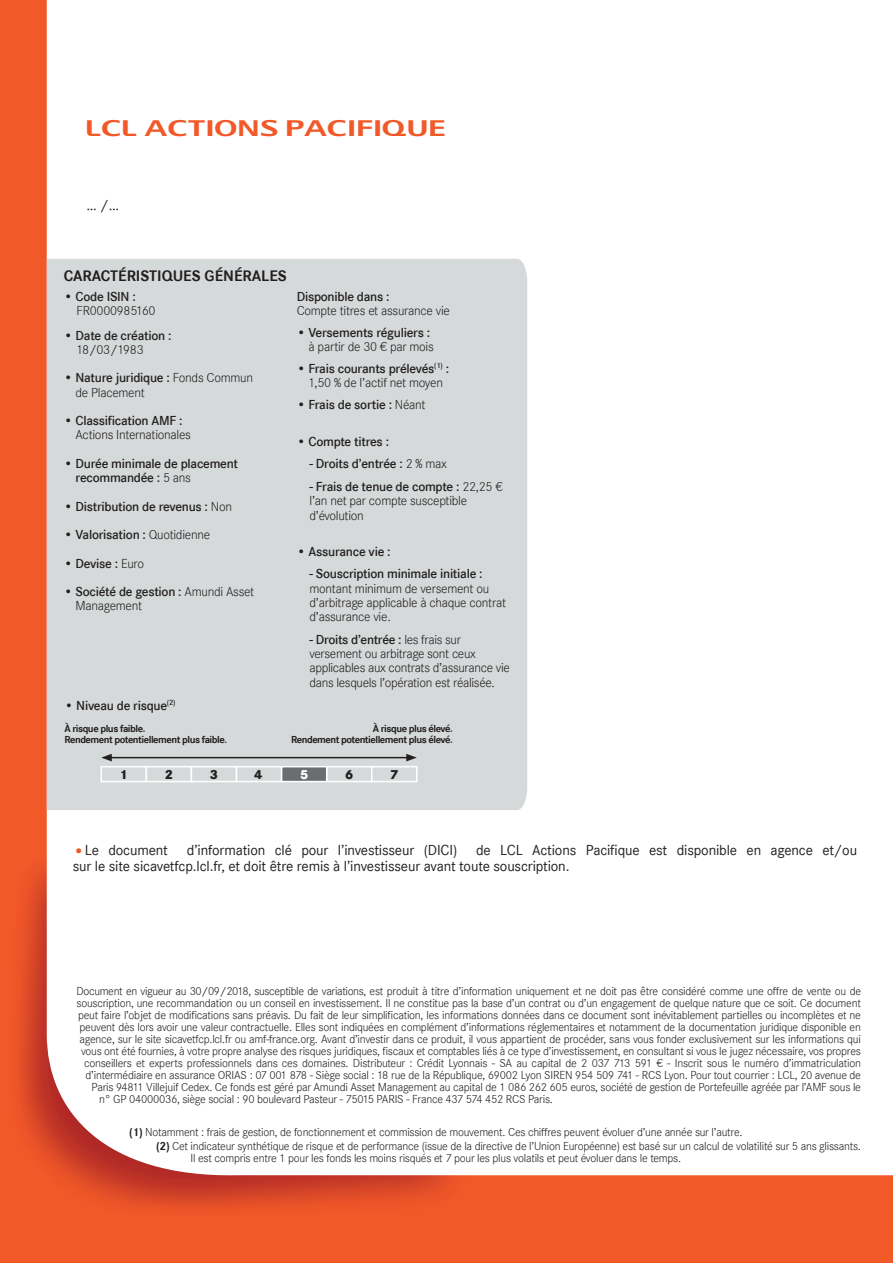
<style>
.page{position:relative;width:893px;height:1263px;background:#f15929}
.page>*{position:absolute;margin:0;border:0;box-sizing:border-box;transform-origin:0 0}
.t1{font:700 22.5px "LCL2";color:#f15929}
.t2{font:700 15.75px "Corporate S";color:#231f20}
.t3{font:15px/15.8px "Corporate S";letter-spacing:-.01em;color:#231f20}
.t4{font:600 13.5px/14.2px "Corporate S";letter-spacing:-.02em;color:#231f20}
.t5{font:13.5px/14.2px "Corporate S Ligh";letter-spacing:-.02em;color:#231f20}
.t6{font:800 13.5px "Corporate S";color:#231f20}
.t7{font:800 13.5px "Corporate S";color:#fff}
.t8{font:12px/14.1px "Corporate S Ligh";letter-spacing:-.02em;color:#231f20}
.t9{font:700 10.5px/10.5px "Corporate S";letter-spacing:-.045em;color:#231f20}
.s1{font-family:"Corporate S Ligh";font-weight:400}
.s2{font-size:18px;color:#f15929}
.s3{font-family:"Corporate S";font-weight:700}
</style>
<div class="page">
<img style="left:20px;top:844px;width:429px;height:363px">
<div style="left:47px;top:0;width:846px;height:1177px;background:#fff"></div>
<div style="left:47px;top:259px;width:480px;height:551px;background:#d6d9da"></div>
<hr style="left:109px;top:757px;width:300px;height:1px;background:#231f20">
<svg style="left:101px;top:754px;width:11px;height:7px"></svg>
<svg style="left:406px;top:754px;width:11px;height:7px"></svg>
<div style="left:101px;top:766px;width:46px;height:16px;background:#d6d9da;border:2px solid #fff"></div>
<div style="left:146px;top:766px;width:46px;height:16px;background:#d6d9da;border:2px solid #fff"></div>
<div style="left:191px;top:766px;width:46px;height:16px;background:#d6d9da;border:2px solid #fff"></div>
<div style="left:236px;top:766px;width:46px;height:16px;background:#d6d9da;border:2px solid #fff"></div>
<div style="left:326px;top:766px;width:46px;height:16px;background:#d6d9da;border:2px solid #fff"></div>
<div style="left:371px;top:766px;width:47px;height:16px;background:#d6d9da;border:2px solid #fff"></div>
<div style="left:281px;top:766px;width:46px;height:16px;background:#6c6d70;border:2px solid #fff"></div>
<h1 class="t1" style="left:85px;top:115px;width:363px">LCL ACTIONS PACIFIQUE</h1>
<p class="t3" style="left:86px;top:197px;width:34px">… /…</p>
<h2 class="t2" style="left:64px;top:267px;width:224px">CARACTÉRISTIQUES GÉNÉRALES</h2>
<p class="t4" style="left:64px;top:289px;width:74px"><span class="s1">•</span> Code ISIN :</p>
<p class="t5" style="left:77px;top:303px;width:80px">FR0000985160</p>
<p class="t4" style="left:64px;top:328px;width:109px"><span class="s1">•</span> Date de création :</p>
<p class="t5" style="left:77px;top:342px;width:69px">18/03/1983</p>
<p class="t4" style="left:64px;top:371px;width:191px">• Nature juridique : <span class="s1">Fonds Commun</span></p>
<p class="t5" style="left:76px;top:385px;width:71px">de Placement</p>
<p class="t4" style="left:64px;top:414px;width:120px"><span class="s1">•</span> Classification AMF :</p>
<p class="t5" style="left:76px;top:428px;width:117px">Actions Internationales</p>
<p class="t4" style="left:76px;top:456px;width:164px;text-indent:-12px"><span class="s1">•</span> Durée minimale de placement recommandée : <span class="s1">5 ans</span></p>
<p class="t4" style="left:64px;top:499px;width:170px"><span class="s1">•</span> Distribution de revenus : <span class="s1">Non</span></p>
<p class="t4" style="left:64px;top:528px;width:148px"><span class="s1">•</span> Valorisation : <span class="s1">Quotidienne</span></p>
<p class="t4" style="left:64px;top:556px;width:82px"><span class="s1">•</span> Devise : <span class="s1">Euro</span></p>
<p class="t4" style="left:64px;top:585px;width:192px"><span class="s1">•</span> Société de gestion : <span class="s1">Amundi Asset</span></p>
<p class="t5" style="left:76px;top:599px;width:68px">Management</p>
<p class="t4" style="left:64px;top:698px;width:113px"><span class="s1">•</span> Niveau de risque<sup>(2)</sup></p>
<p class="t4" style="left:297px;top:289px;width:94px">Disponible dans :</p>
<p class="t5" style="left:297px;top:303px;width:155px">Compte titres et assurance vie</p>
<p class="t4" style="left:297px;top:325px;width:135px"><span class="s1">•</span> Versements réguliers :</p>
<p class="t5" style="left:309px;top:339px;width:127px">à partir de 30 € par mois</p>
<p class="t4" style="left:297px;top:361px;width:154px"><span class="s1">•</span> Frais courants prélevés<sup>(1)</sup> :</p>
<p class="t5" style="left:309px;top:375px;width:136px">1,50 % de l’actif net moyen</p>
<p class="t4" style="left:297px;top:397px;width:130px"><span class="s1">•</span> Frais de sortie : <span class="s1">Néant</span></p>
<p class="t4" style="left:297px;top:434px;width:94px"><span class="s1">•</span> Compte titres :</p>
<p class="t4" style="left:309px;top:457px;width:139px">- Droits d’entrée : <span class="s1">2 % max</span></p>
<p class="t4" style="left:309px;top:480px;width:195px">- Frais de tenue de compte : <span class="s1">22,25 €</span></p>
<p class="t5" style="left:309px;top:494px;width:159px">l’an net par compte susceptible d’évolution</p>
<p class="t4" style="left:297px;top:544px;width:95px"><span class="s1">•</span> Assurance vie :</p>
<p class="t4" style="left:309px;top:567px;width:175px">- Souscription minimale initiale :</p>
<p class="t5" style="left:309px;top:581px;width:198px">montant minimum de versement ou d’arbitrage applicable à chaque contrat d’assurance vie.</p>
<p class="t4" style="left:309px;top:632px;width:153px">- Droits d’entrée : <span class="s1">les frais sur</span></p>
<p class="t5" style="left:309px;top:647px;width:202px">versement ou arbitrage sont ceux applicables aux contrats d’assurance vie dans lesquels l’opération est réalisée.</p>
<p class="t9" style="left:64px;top:724px;width:164px">À risque plus faible.<br>Rendement potentiellement plus faible.</p>
<p class="t9" style="left:291px;top:724px;width:163px;text-align:right">À risque plus élevé.<br>Rendement potentiellement plus élevé.</p>
<p class="t6" style="left:120px;top:766px;width:10px">1</p>
<p class="t6" style="left:165px;top:766px;width:10px">2</p>
<p class="t6" style="left:210px;top:766px;width:10px">3</p>
<p class="t6" style="left:254px;top:766px;width:10px">4</p>
<p class="t6" style="left:345px;top:766px;width:10px">6</p>
<p class="t6" style="left:390px;top:766px;width:10px">7</p>
<p class="t7" style="left:300px;top:767px;width:10px">5</p>
<p class="t3" style="left:73px;top:843px;width:97px"><span class="s2">•</span>Le document</p>
<p class="t3" style="left:187px;top:843px;width:272px">d’information clé pour l’investisseur (DICI)</p>
<p class="t3" style="left:73px;top:843px;width:786px;text-indent:403px">de LCL Actions Pacifique est disponible en agence et/ou sur le site sicavetfcp.lcl.fr, et doit être remis à l’investisseur avant toute souscription.</p>
<p class="t8" style="left:77px;top:984px;width:786px">Document en vigueur au 30/09/2018, susceptible de variations, est produit à titre d’information uniquement et ne doit pas être considéré comme une offre de vente ou de</p>
<p class="t8" style="left:77px;top:996px;width:786px">souscription, une recommandation ou un conseil en investissement. Il ne constitue pas la base d’un contrat ou d’un engagement de quelque nature que ce soit. Ce document</p>
<p class="t8" style="left:78px;top:1008px;width:784px">peut faire l’objet de modifications sans préavis. Du fait de leur simplification, les informations données dans ce document sont inévitablement partielles ou incomplètes et ne</p>
<p class="t8" style="left:80px;top:1020px;width:783px">peuvent dès lors avoir une valeur contractuelle. Elles sont indiquées en complément d’informations réglementaires et notamment de la documentation juridique disponible en</p>
<p class="t8" style="left:80px;top:1032px;width:783px">agence, sur le site sicavetfcp.lcl.fr ou amf-france.org. Avant d’investir dans ce produit, il vous appartient de procéder, sans vous fonder exclusivement sur les informations qui</p>
<p class="t8" style="left:81px;top:1044px;width:781px">vous ont été fournies, à votre propre analyse des risques juridiques, fiscaux et comptables liés à ce type d’investissement, en consultant si vous le jugez nécessaire, vos propres</p>
<p class="t8" style="left:84px;top:1056px;width:778px">conseillers et experts professionnels dans ces domaines. Distributeur : Crédit Lyonnais - SA au capital de 2 037 713 591 € - Inscrit sous le numéro d’immatriculation</p>
<p class="t8" style="left:86px;top:1068px;width:777px">d’intermédiaire en assurance ORIAS : 07 001 878 - Siège social : 18 rue de la République, 69002 Lyon SIREN 954 509 741 - RCS Lyon. Pour tout courrier : LCL, 20 avenue de</p>
<p class="t8" style="left:92px;top:1080px;width:771px">Paris 94811 Villejuif Cedex. Ce fonds est géré par Amundi Asset Management au capital de 1 086 262 605 euros, société de gestion de Portefeuille agréée par l’AMF sous le</p>
<p class="t8" style="left:99px;top:1092px;width:455px">n° GP 04000036, siège social : 90 boulevard Pasteur - 75015 PARIS - France 437 574 452 RCS Paris.</p>
<p class="t8" style="left:156px;top:1124px;width:706px;text-indent:-27px"><span class="s3">(1)</span> Notamment : frais de gestion, de fonctionnement et commission de mouvement. Ces chiffres peuvent évoluer d’une année sur l’autre.<br><span class="s3">(2)</span> Cet indicateur synthétique de risque et de performance (issue de la directive de l’Union Européenne) est basé sur un calcul de volatilité sur 5 ans glissants.</p>
<p class="t8" style="left:191px;top:1151px;width:492px">Il est compris entre 1 pour les fonds les moins risqués et 7 pour les plus volatils et peut évoluer dans le temps.</p>
</div>
